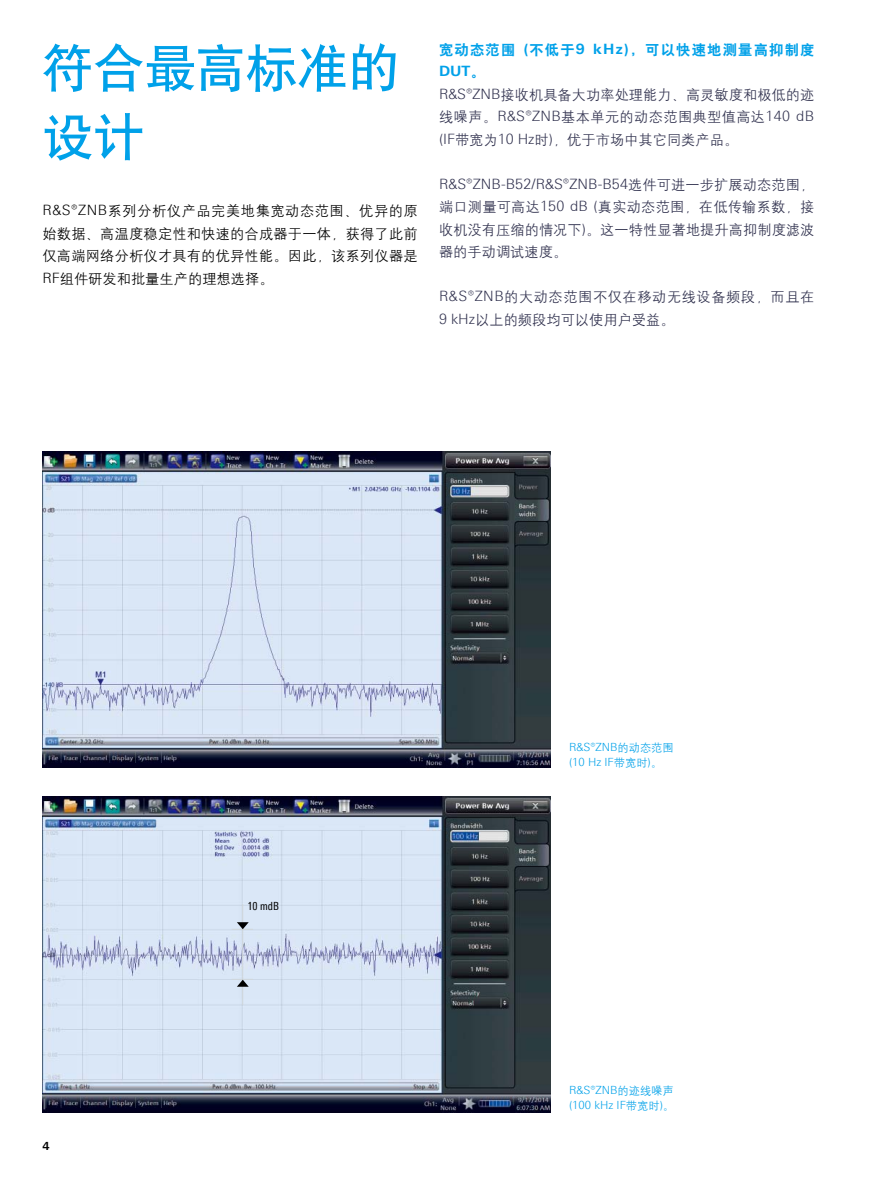
<style>
.page{position:relative;width:893px;height:1191px;background:#fff}
.page>*{position:absolute;margin:0;border:0;box-sizing:border-box;transform-origin:0 0}
.正文{font:51px/69px "H Yb 1 gj";color:#00a1e9}
.正文-2{font:14.25px/22.5px "H Yg 2 gj";color:#30314e;text-align:justify}
.正文-3{font:14.25px/22.5px "H Yg 2 gj";letter-spacing:.015em;color:#000;text-align:justify}
.正文-4{font:14.25px/22.5px "H Yg 2 gj";letter-spacing:.04em;color:#30314e}
.正文-5{font:14.25px/22.5px "H Yb 2 gj";letter-spacing:.085em;color:#00a1e9}
.t1{font:300 11.25px "Linotype Univers 330";color:#00a1e9}
.t2{font:11.25px "Linotype Univers 420 Cn";color:#000}
.t3{font:700 11.25px "Linotype Univers 630";color:#000}
.s1{font-family:"Linotype Univers 330";font-weight:300}
.s2{font-family:"Linotype Univers 630";font-weight:700}
.s3{font-family:"H Yg 2 gj";font-weight:400}
</style>
<div class="page">
<img style="left:43px;top:796px;width:508px;height:316px">
<hr style="left:242px;top:904px;width:1px;height:101px;background:#d0d7db">
<svg style="left:232px;top:979px;width:21px;height:7px"></svg>
<svg style="left:232px;top:922px;width:21px;height:8px"></svg>
<img style="left:43px;top:452px;width:508px;height:315px">
<p class="正文" style="left:43px;top:33px;width:359px">符合最高标准的设计</p>
<p class="正文-3" style="left:43px;top:200px;width:377px"><span class="s1">R&amp;S®ZNB</span>系列分析仪产品完美地集宽动态范围、优异的原始数据、高温度稳定性和快速的合成器于一体，获得了此前仅高端网络分析仪才具有的优异性能。因此，该系列仪器是<span class="s1">RF</span>组件研发和批量生产的理想选择。</p>
<p class="正文-5" style="left:439px;top:38px;width:377px">宽动态范围 <span class="s2">(</span>不低于<span class="s2">9 kHz)</span>，可以快速地测量高抑制度<br><span class="s2">DUT</span>。</p>
<p class="正文-2" style="left:439px;top:83px;width:377px"><span class="s1">R&amp;S®ZNB</span>接收机具备大功率处理能力、高灵敏度和极低的迹线噪声。<span class="s1">R&amp;S®ZNB</span>基本单元的动态范围典型值高达<span class="s1">140 dB (IF</span>带宽为<span class="s1">10 Hz</span>时<span class="s1">)</span>，优于市场中其它同类产品。</p>
<p class="正文-2" style="left:439px;top:173px;width:377px"><span class="s1">R&amp;S®ZNB-B52/R&amp;S®ZNB-B54</span>选件可进一步扩展动态范围，端口测量可高达<span class="s1">150 dB (</span>真实动态范围，在低传输系数，接收机没有压缩的情况下<span class="s1">)</span>。这一特性显著地提升高抑制度滤波器的手动调试速度。</p>
<p class="正文-4" style="left:439px;top:286px;width:377px"><span class="s1">R&amp;S®ZNB</span>的大动态范围不仅在移动无线设备频段，而且在<br><span class="s1">9 kHz</span>以上的频段均可以使用户受益。</p>
<p class="t3" style="left:43px;top:1139px;width:9px">4</p>
<p class="t2" style="left:247px;top:899px;width:33px">10 mdB</p>
<p class="t1" style="left:569px;top:740px;width:106px">R&amp;S®ZNB<span class="s3">的动态范围</span></p>
<p class="t1" style="left:569px;top:755px;width:95px">(10 Hz IF<span class="s3">带宽时</span>)<span class="s3">。</span></p>
<p class="t1" style="left:569px;top:1083px;width:106px">R&amp;S®ZNB<span class="s3">的迹线噪声</span></p>
<p class="t1" style="left:569px;top:1098px;width:107px">(100 kHz IF<span class="s3">带宽时</span>)<span class="s3">。</span></p>
</div>
